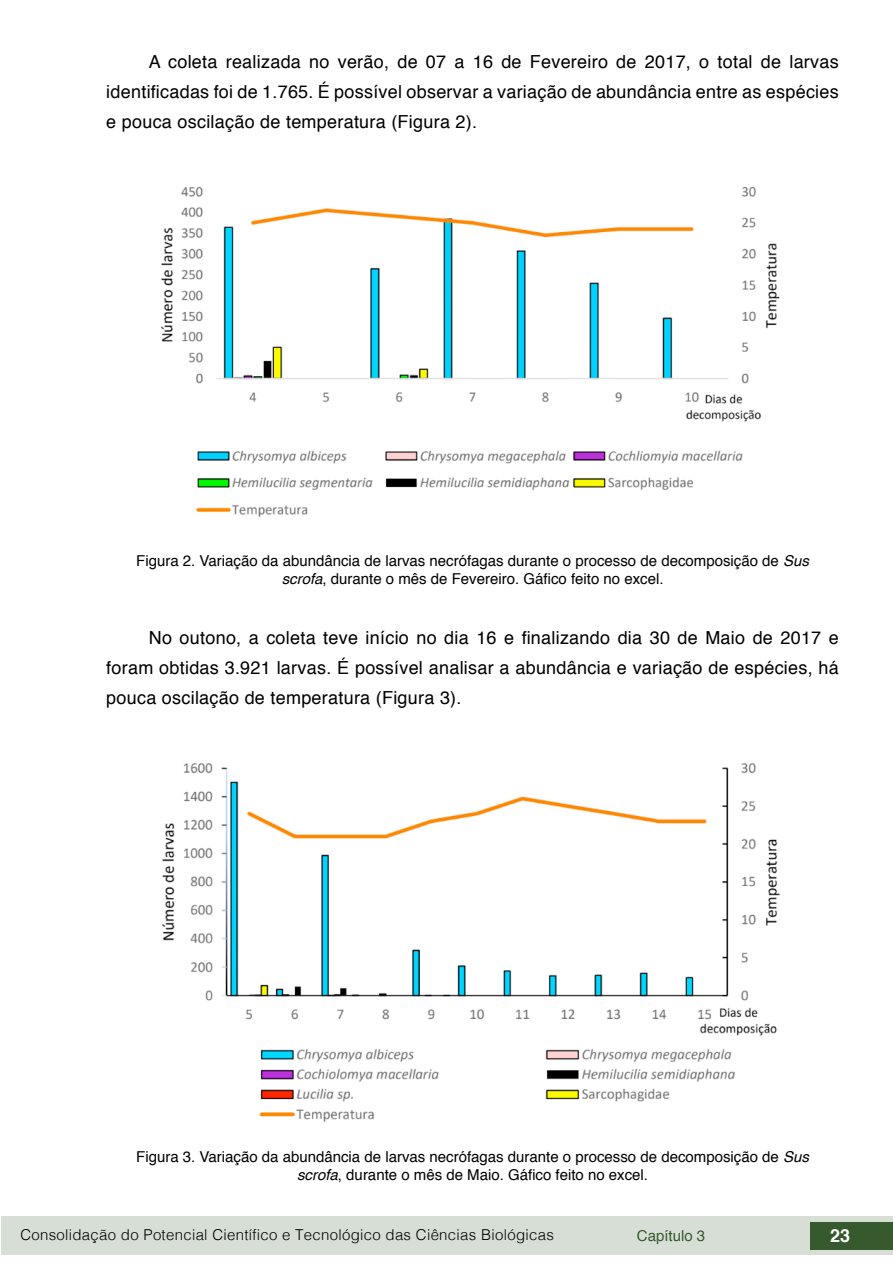
<style>
.page{position:relative;width:893px;height:1263px;background:#fff}
.page>*{position:absolute;margin:0;border:0;box-sizing:border-box;transform-origin:0 0}
.txt{font:18px/30px "Helvetica";letter-spacing:.015em;color:#000;text-align:justify}
.t1{font:700 18px "Helvetica";color:#fff}
.info_tab_gra_imag{font:15px/18px "Helvetica";color:#000;text-align:center}
.t2{font:300 15px "Helvetica";letter-spacing:.02em;color:#000}
.t3{font:15px "Helvetica";color:#36592e}
.s1{font-style:italic}
</style>
<div class="page">
<div style="left:1px;top:1216px;width:891px;height:38px;background:#d7ded5"></div>
<div style="left:810px;top:1222px;width:83px;height:27px;background:#36592e"></div>
<img style="left:161px;top:186px;width:619px;height:332px">
<img style="left:162px;top:763px;width:618px;height:359px">
<p class="txt" style="left:106px;top:47px;width:734px;text-indent:43px">A coleta realizada no verão, de 07 a 16 de Fevereiro de 2017, o total de larvas identificadas foi de 1.765. É possível observar a variação de abundância entre as espécies e pouca oscilação de temperatura (Figura 2).</p>
<p class="info_tab_gra_imag" style="left:136px;top:552px;width:674px">Figura 2. Variação da abundância de larvas necrófagas durante o processo de decomposição de <span class="s1">Sus scrofa</span>, durante o mês de Fevereiro. Gáfico feito no excel.</p>
<p class="txt" style="left:106px;top:623px;width:734px;text-indent:43px">No outono, a coleta teve início no dia 16 e finalizando dia 30 de Maio de 2017 e foram obtidas 3.921 larvas. É possível analisar a abundância e variação de espécies, há pouca oscilação de temperatura (Figura 3).</p>
<p class="info_tab_gra_imag" style="left:136px;top:1148px;width:674px">Figura 3. Variação da abundância de larvas necrófagas durante o processo de decomposição de <span class="s1">Sus scrofa</span>, durante o mês de Maio. Gáfico feito no excel.</p>
<p class="t2" style="left:20px;top:1222px;width:535px">Consolidação do Potencial Científico e Tecnológico das Ciências Biológicas</p>
<p class="t3" style="left:637px;top:1224px;width:70px">Capítulo 3</p>
<p class="t1" style="left:830px;top:1221px;width:22px">23</p>
</div>
